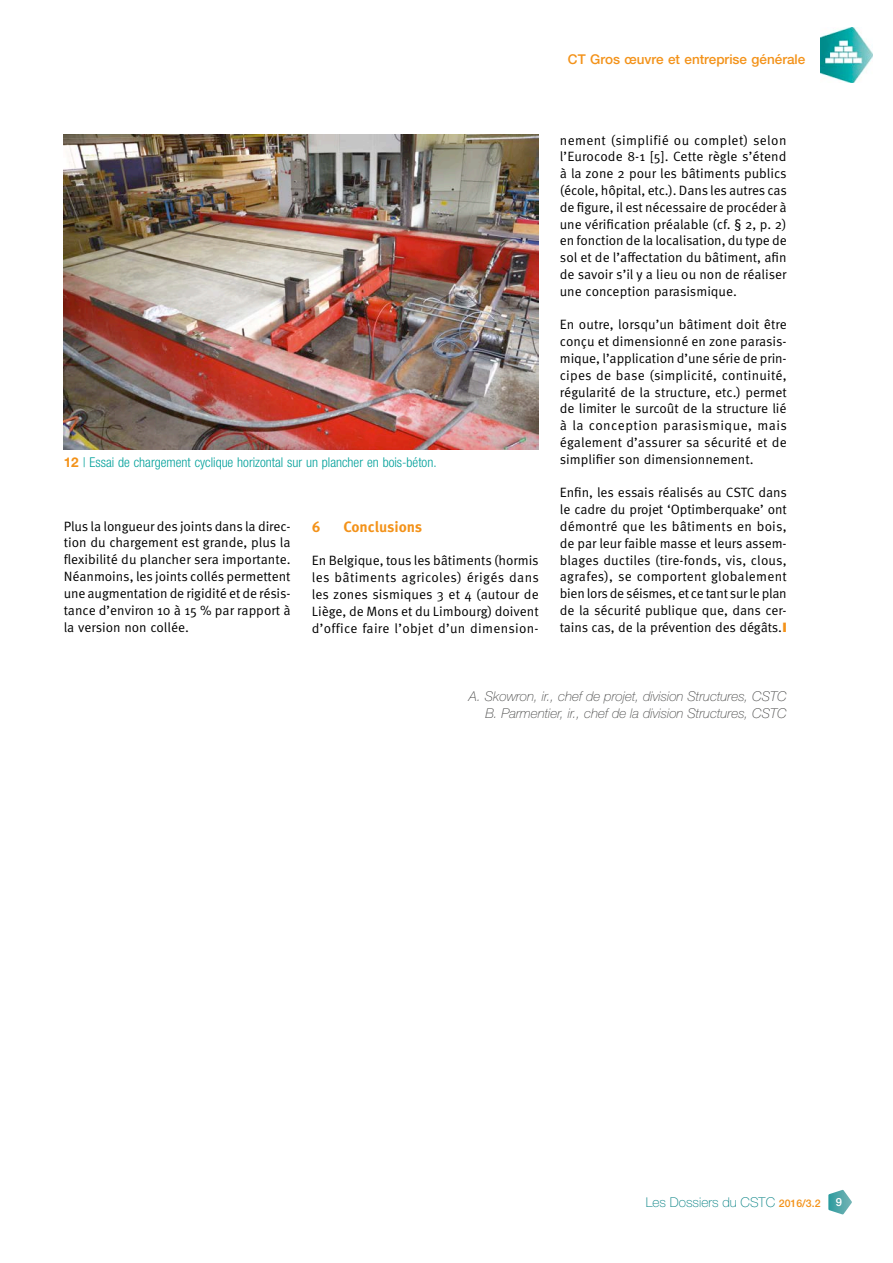
<style>
.page{position:relative;width:893px;height:1263px;background:#fff}
.page>*{position:absolute;margin:0;border:0;box-sizing:border-box;transform-origin:0 0}
.t1{font:700 15px "Meta Pro";letter-spacing:-.005em;color:#f39219}
.Normal_text{font:13.5px/16.8px "Meta Pro";color:#000;text-align:justify}
.Author{font:italic 100 13.5px "Helvetica Neue LT Std";color:#494948}
.Picture_name{font:300 condensed 13.5px "Helvetica Neue LT Std";color:#00a09a}
.t2{font:500 13.5px "Helvetica Neue LT Std";color:#f39219}
.t3{font:100 13.5px "Helvetica Neue LT Std";color:#007f81}
.t4{font:500 11.25px "Helvetica Neue LT Std";color:#fff}
.s1{font-weight:700;font-stretch:normal;color:#f39219}
.s2{color:#f39219}
.s3{font-weight:500;font-size:10.5px;color:#f39219}
</style>
<div class="page">
<svg style="left:828px;top:1190px;width:24px;height:24px"></svg>
<img style="left:820px;top:28px;width:53px;height:55px">
<img style="left:64px;top:134px;width:475px;height:315px">
<p class="t2" style="left:568px;top:51px;width:239px">CT Gros œuvre et entreprise générale</p>
<p class="Picture_name" style="left:64px;top:455px;width:374px"><span class="s1">12</span> | Essai de chargement cyclique horizontal sur un plancher en bois-béton.</p>
<p class="Normal_text" style="left:64px;top:518px;width:228px">Plus la longueur des joints dans la direc&shy;tion du chargement est grande, plus la flexibilité du plancher sera importante.<br>Néanmoins, les joints collés permettent une augmentation de rigidité et de résis&shy;tance d’environ 10 à 15 % par rapport à la version non collée.</p>
<p class="t1" style="left:312px;top:517px;width:10px">6</p>
<p class="t1" style="left:343px;top:517px;width:80px">Conclusions</p>
<p class="Normal_text" style="left:312px;top:553px;width:229px">En Belgique, tous les bâtiments (hormis les bâtiments agricoles) érigés dans les zones sismiques 3 et 4 (autour de Liège, de Mons et du Limbourg) doivent d’office faire l’objet d’un dimension-</p>
<p class="Normal_text" style="left:560px;top:132px;width:229px">nement (simplifié ou complet) selon l’Eurocode 8-1 [5]. Cette règle s’étend à la zone 2 pour les bâtiments publics (école, hôpital, etc.). Dans les autres cas de figure, il est nécessaire de procéder à une vérification préalable (cf. § 2, p. 2) en fonction de la localisation, du type de sol et de l’affectation du bâtiment, afin de savoir s’il y a lieu ou non de réaliser une conception parasismique.</p>
<p class="Normal_text" style="left:560px;top:317px;width:228px">En outre, lorsqu’un bâtiment doit être conçu et dimensionné en zone parasis&shy;mique, l’application d’une série de prin&shy;cipes de base (simplicité, continuité, régularité de la structure, etc.) permet de limiter le surcoût de la structure lié à la conception parasismique, mais également d’assurer sa sécurité et de simplifier son dimensionnement.</p>
<p class="Normal_text" style="left:560px;top:485px;width:228px">Enfin, les essais réalisés au CSTC dans le cadre du projet ‘Optimberquake’ ont démontré que les bâtiments en bois, de par leur faible masse et leurs assem&shy;blages ductiles (tire-fonds, vis, clous, agrafes), se comportent globalement bien lors de séismes, et ce tant sur le plan de la sécurité publique que, dans cer&shy;tains cas, de la prévention des dégâts.<span class="s2">❙</span></p>
<p class="Author" style="left:469px;top:688px;width:319px">A. Skowron, ir., chef de projet, division Structures, CSTC</p>
<p class="Author" style="left:485px;top:705px;width:303px">B. Parmentier, ir., chef de la division Structures, CSTC</p>
<p class="t3" style="left:646px;top:1195px;width:176px">Les Dossiers du CSTC <span class="s3">2016/3.2</span></p>
<p class="t4" style="left:836px;top:1195px;width:8px">9</p>
</div>
